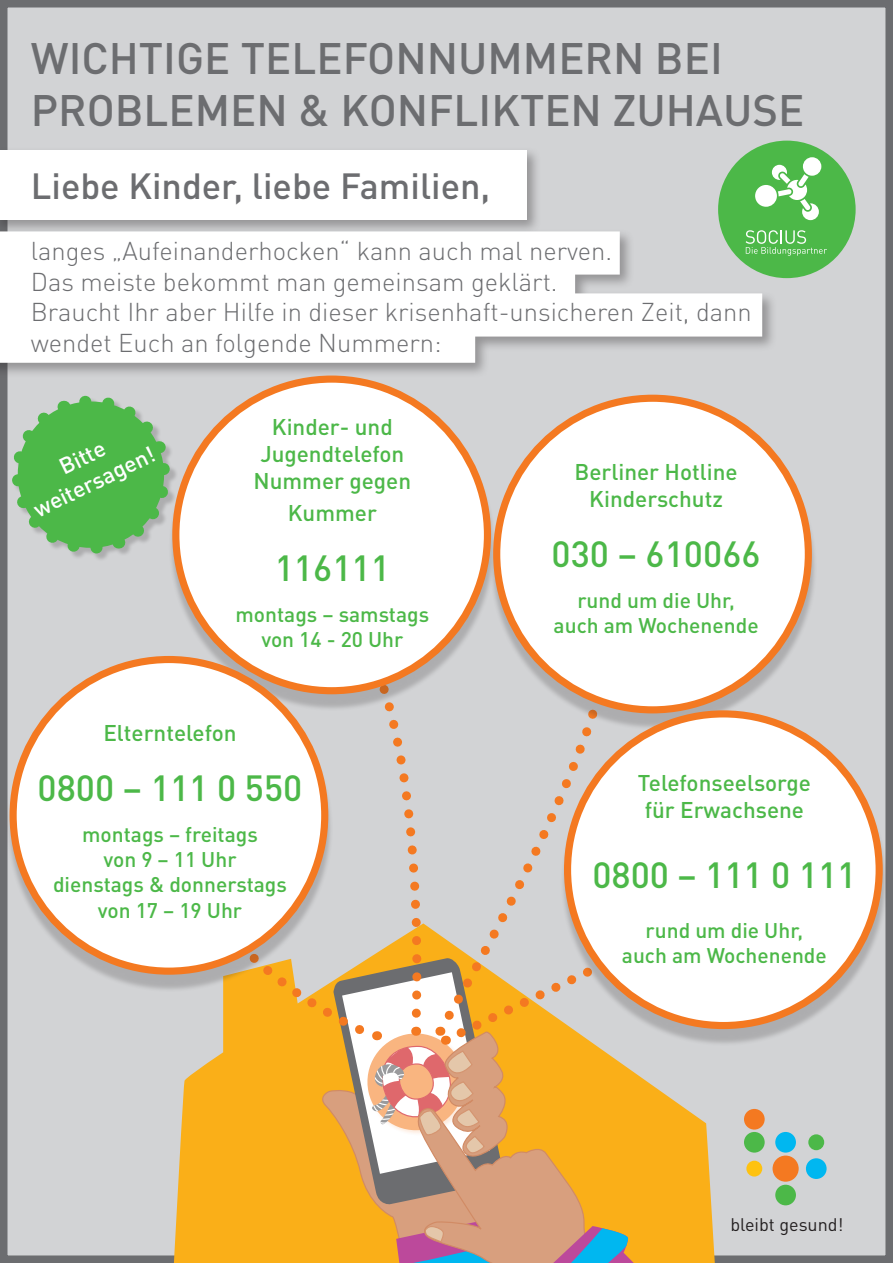
<style>
.page{position:relative;width:893px;height:1263px;background:#fff}
.page>*{position:absolute;margin:0;border:0;box-sizing:border-box;transform-origin:0 0}
.t1{font:500 43.5px/52.2px "DIN Pro";color:#6c6d70}
.t2{font:500 36px "DIN Pro";color:#4cb848}
.t3{font:500 36px "DIN Pro";color:#6c6d70}
.t4{font:300 25.5px/30.6px "DIN Pro";color:#6c6d70}
.t5{font:500 22.5px/27px "DIN Pro";color:#4cb848;text-align:center}
.t6{font:500 22.5px/27px "DIN Pro";color:#fff;text-align:center}
.t7{font:500 21px/25.2px "DIN Pro";color:#4cb848;text-align:center}
.t8{font:18px "DIN Pro";color:#231f20}
</style>
<div class="page">
<div style="left:9px;top:9px;width:875px;height:1245px;background:#d2d3d5"></div>
<div style="left:0;top:0;width:893px;height:1263px;border:8px solid #6c6d70"></div>
<svg style="left:155px;top:992px;width:568px;height:271px;background:#e0c48b"></svg>
<div style="left:0;top:147px;width:541px;height:88px;background:#231f20;opacity:.35"></div>
<div style="left:0;top:150px;width:526px;height:70px;background:#fff"></div>
<div style="left:0;top:228px;width:777px;height:150px;background:#231f20;opacity:.35"></div>
<svg style="left:0;top:231px;width:762px;height:132px"></svg>
<div style="left:168px;top:384px;width:328px;height:327px;background:#231f20;opacity:.21"></div>
<div style="left:176px;top:379px;width:311px;height:312px;background:#fff;border-radius:50%"></div>
<div style="left:489px;top:403px;width:328px;height:327px;background:#231f20;opacity:.21"></div>
<div style="left:497px;top:398px;width:311px;height:312px;background:#fff;border-radius:50%"></div>
<div style="left:6px;top:664px;width:328px;height:328px;background:#231f20;opacity:.21"></div>
<div style="left:13px;top:659px;width:312px;height:312px;background:#fff;border-radius:50%"></div>
<svg style="left:203px;top:638px;width:483px;height:625px"></svg>
<div style="left:560px;top:718px;width:328px;height:328px;background:#231f20;opacity:.21"></div>
<div style="left:568px;top:714px;width:311px;height:311px;background:#fff;border-radius:50%"></div>
<div style="left:564px;top:710px;width:319px;height:319px;border:7px solid #f47921;border-radius:50%"></div>
<div style="left:13px;top:397px;width:165px;height:165px;background:#231f20;opacity:.21"></div>
<svg style="left:8px;top:392px;width:166px;height:166px;background:#78bf77"></svg>
<div style="left:775px;top:1185px;width:21px;height:20px;background:#4cb848;border-radius:50%"></div>
<div style="left:772px;top:1155px;width:27px;height:27px;background:#f47921;border-radius:50%"></div>
<div style="left:746px;top:1161px;width:16px;height:15px;background:#fec210;border-radius:50%"></div>
<div style="left:806px;top:1158px;width:21px;height:21px;background:#00b7f0;border-radius:50%"></div>
<div style="left:775px;top:1132px;width:21px;height:20px;background:#00b7f0;border-radius:50%"></div>
<div style="left:744px;top:1132px;width:21px;height:20px;background:#4cb848;border-radius:50%"></div>
<div style="left:808px;top:1134px;width:16px;height:16px;background:#4cb848;border-radius:50%"></div>
<div style="left:744px;top:1109px;width:21px;height:20px;background:#f47921;border-radius:50%"></div>
<div style="left:718px;top:141px;width:138px;height:137px;background:#4cb848;border-radius:50%"></div>
<svg style="left:746px;top:230px;width:81px;height:26px"></svg>
<svg style="left:755px;top:157px;width:66px;height:63px"></svg>
<h1 class="t1" style="left:31px;top:30px;width:775px">WICHTIGE TELEFONNUMMERN BEI<br>PROBLEMEN &amp; KONFLIKTEN ZUHAUSE</h1>
<h2 class="t3" style="left:31px;top:162px;width:461px">Liebe Kinder, liebe Familien,</h2>
<p class="t4" style="left:31px;top:235px;width:722px">langes „Aufeinanderhocken“ kann auch mal nerven.<br>Das meiste bekommt man gemeinsam geklärt.<br>Braucht Ihr aber Hilfe in dieser krisenhaft-unsicheren Zeit, dann wendet Euch an folgende Nummern:</p>
<p class="t6" style="left:17px;top:473px;width:133px;rotate:-26deg">Bitte weitersagen!</p>
<p class="t5" style="left:254px;top:412px;width:159px">Kinder- und<br>Jugendtelefon<br>Nummer gegen</p>
<p class="t5" style="left:288px;top:499px;width:91px">Kummer</p>
<h2 class="t2" style="left:275px;top:543px;width:117px">116111</h2>
<p class="t7" style="left:235px;top:601px;width:195px">montags – samstags von 14 - 20 Uhr</p>
<p class="t5" style="left:103px;top:719px;width:135px">Elterntelefon</p>
<h2 class="t2" style="left:38px;top:763px;width:266px">0800 – 111 0 550</h2>
<p class="t7" style="left:53px;top:821px;width:235px">montags – freitags<br>von 9 – 11 Uhr<br>dienstags &amp; donnerstags von 17 – 19 Uhr</p>
<p class="t5" style="left:574px;top:458px;width:165px">Berliner Hotline<br>Kinderschutz</p>
<h2 class="t2" style="left:552px;top:529px;width:211px">030 – 610066</h2>
<p class="t7" style="left:554px;top:587px;width:206px">rund um die Uhr, auch am Wochenende</p>
<p class="t5" style="left:638px;top:768px;width:175px">Telefonseelsorge für Erwachsene</p>
<h2 class="t2" style="left:592px;top:850px;width:266px">0800 – 111 0 111</h2>
<p class="t7" style="left:622px;top:917px;width:206px">rund um die Uhr, auch am Wochenende</p>
<p class="t8" style="left:730px;top:1212px;width:115px">bleibt gesund!</p>
</div>
